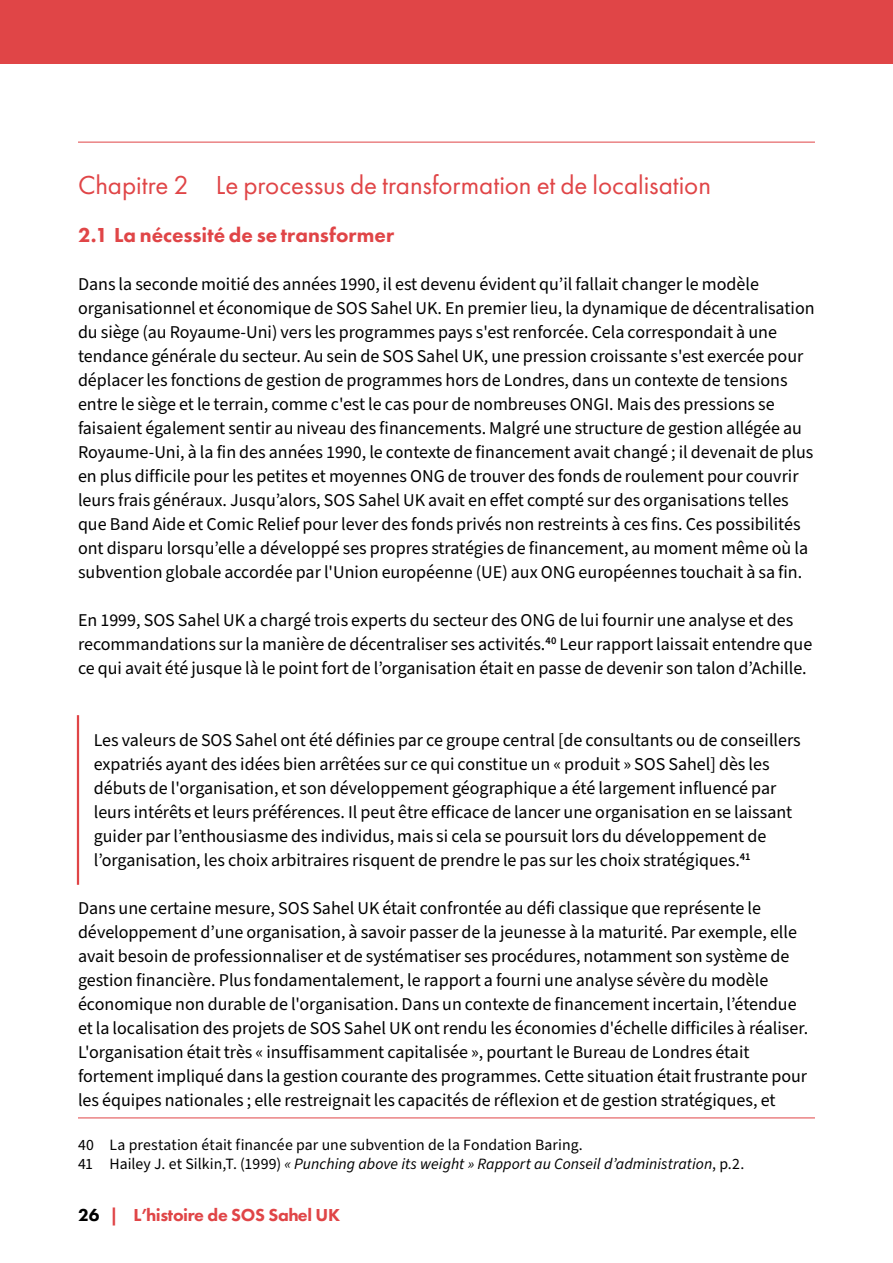
<style>
.page{position:relative;width:893px;height:1263px;background:#fff}
.page>*{position:absolute;margin:0;border:0;box-sizing:border-box;transform-origin:0 0}
.Chapter_heading{font:27px "Futura PT";color:#e04547}
.Heading_1{font:800 21px "Futura PT";color:#e04547}
.Body_text{font:18px/24px "Source Sans Pro";color:#000}
.Block_quote{font:18px/24px "Source Sans Pro";color:#000}
.t1{font:800 18px "Futura PT";letter-spacing:-.02em;color:#e04547}
.Footnotes{font:italic 15.75px "Source Sans Pro";color:#000}
.Footnotes-2{font:15.75px "Source Sans Pro";letter-spacing:.005em;color:#000}
.s1{font-style:normal}
.s2{color:#000}
</style>
<div class="page">
<div style="left:0;top:0;width:893px;height:64px;background:#e04547"></div>
<hr style="left:78px;top:142px;width:737px;height:1px;background:#e04547">
<hr style="left:77px;top:715px;width:2px;height:170px;background:#e04547">
<hr style="left:78px;top:1117px;width:737px;height:1px;background:#e04547">
<h1 class="Chapter_heading" style="left:78px;top:168px;width:635px">Chapitre 2 Le processus de transformation et de localisation</h1>
<h2 class="Heading_1" style="left:78px;top:221px;width:318px">2.1 La nécessité de se transformer</h2>
<p class="Body_text" style="left:78px;top:272px;width:738px">Dans la seconde moitié des années 1990, il est devenu évident qu’il fallait changer le modèle organisationnel et économique de SOS Sahel UK. En premier lieu, la dynamique de décentralisation du siège (au Royaume-Uni) vers les programmes pays s'est renforcée. Cela correspondait à une tendance générale du secteur. Au sein de SOS Sahel UK, une pression croissante s'est exercée pour déplacer les fonctions de gestion de programmes hors de Londres, dans un contexte de tensions entre le siège et le terrain, comme c'est le cas pour de nombreuses ONGI. Mais des pressions se faisaient également sentir au niveau des financements. Malgré une structure de gestion allégée au Royaume-Uni, à la fin des années 1990, le contexte de financement avait changé ; il devenait de plus en plus difficile pour les petites et moyennes ONG de trouver des fonds de roulement pour couvrir leurs frais généraux. Jusqu’alors, SOS Sahel UK avait en effet compté sur des organisations telles que Band Aide et Comic Relief pour lever des fonds privés non restreints à ces fins. Ces possibilités ont disparu lorsqu’elle a développé ses propres stratégies de financement, au moment même où la subvention globale accordée par l'Union européenne (UE) aux ONG européennes touchait à sa fin.</p>
<p class="Body_text" style="left:78px;top:608px;width:736px">En 1999, SOS Sahel UK a chargé trois experts du secteur des ONG de lui fournir une analyse et des recommandations sur la manière de décentraliser ses activités.<sup>40</sup> Leur rapport laissait entendre que ce qui avait été jusque là le point fort de l’organisation était en passe de devenir son talon d’Achille.</p>
<p class="Block_quote" style="left:94px;top:728px;width:709px">Les valeurs de SOS Sahel ont été définies par ce groupe central [de consultants ou de conseillers expatriés ayant des idées bien arrêtées sur ce qui constitue un « produit » SOS Sahel] dès les débuts de l'organisation, et son développement géographique a été largement influencé par leurs intérêts et leurs préférences. Il peut être efficace de lancer une organisation en se laissant guider par l’enthousiasme des individus, mais si cela se poursuit lors du développement de l’organisation, les choix arbitraires risquent de prendre le pas sur les choix stratégiques.<sup>41</sup></p>
<p class="Body_text" style="left:78px;top:896px;width:732px">Dans une certaine mesure, SOS Sahel UK était confrontée au défi classique que représente le développement d’une organisation, à savoir passer de la jeunesse à la maturité. Par exemple, elle avait besoin de professionnaliser et de systématiser ses procédures, notamment son système de gestion financière. Plus fondamentalement, le rapport a fourni une analyse sévère du modèle économique non durable de l'organisation. Dans un contexte de financement incertain, l’étendue et la localisation des projets de SOS Sahel UK ont rendu les économies d'échelle difficiles à réaliser.<br>L'organisation était très « insuffisamment capitalisée », pourtant le Bureau de Londres était fortement impliqué dans la gestion courante des programmes. Cette situation était frustrante pour les équipes nationales ; elle restreignait les capacités de réflexion et de gestion stratégiques, et</p>
<p class="Footnotes-2" style="left:78px;top:1134px;width:506px">40 La prestation était financée par une subvention de la Fondation Baring.</p>
<p class="Footnotes" style="left:78px;top:1153px;width:668px"><span class="s1">41 Hailey J. et Silkin,T. (1999)</span> « Punching above its weight » Rapport au Conseil d’administration<span class="s1">, p.2.</span></p>
<p class="t1" style="left:78px;top:1204px;width:264px"><span class="s2">26</span> | L’histoire de SOS Sahel UK</p>
</div>
